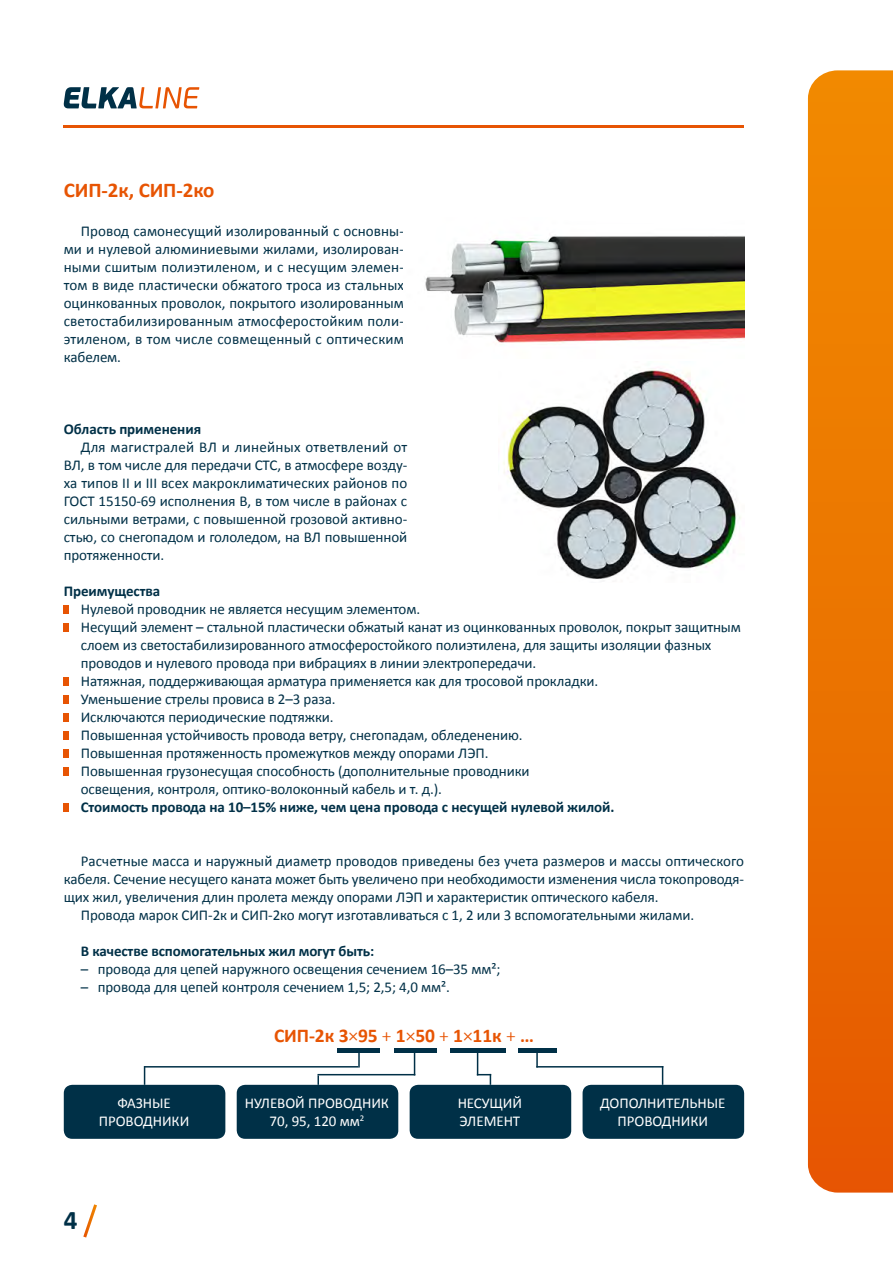
<style>
.page{position:relative;width:893px;height:1263px;background:#fff}
.page>*{position:absolute;margin:0;border:0;box-sizing:border-box;transform-origin:0 0}
.t1{font:700 27px "Calibri";color:#003047}
.t2{font:700 21px "Calibri";letter-spacing:-.005em;color:#e75403}
.t3{font:700 19.5px "Calibri";letter-spacing:-.005em;color:#e75403}
.t4{font:15px/18px "Calibri";letter-spacing:-.005em;color:#003047;text-align:justify}
.t5{font:700 15px "Calibri";letter-spacing:-.005em;color:#003047}
.t6{font:15px/18px "Calibri";letter-spacing:-.005em;color:#fff;text-align:center}
.s1{font-weight:300}
</style>
<div class="page">
<svg style="left:808px;top:70px;width:85px;height:1122px;background:#eb7301"></svg>
<hr style="left:64px;top:125px;width:680px;height:3px;background:#e75403">
<svg style="left:83px;top:1204px;width:14px;height:34px"></svg>
<svg style="left:64px;top:87px;width:135px;height:21px"></svg>
<img style="left:503px;top:370px;width:238px;height:209px">
<div style="left:64px;top:605px;width:5px;height:9px;background:#e75403"></div>
<div style="left:64px;top:623px;width:5px;height:9px;background:#e75403"></div>
<div style="left:64px;top:677px;width:5px;height:9px;background:#e75403"></div>
<div style="left:64px;top:695px;width:5px;height:9px;background:#e75403"></div>
<div style="left:64px;top:713px;width:5px;height:9px;background:#e75403"></div>
<div style="left:64px;top:731px;width:5px;height:9px;background:#e75403"></div>
<div style="left:64px;top:749px;width:5px;height:9px;background:#e75403"></div>
<div style="left:64px;top:767px;width:5px;height:9px;background:#e75403"></div>
<div style="left:64px;top:803px;width:5px;height:9px;background:#e75403"></div>
<img style="left:425px;top:236px;width:319px;height:107px">
<div style="left:64px;top:1085px;width:161px;height:54px;background:#003047;border-radius:9px"></div>
<div style="left:237px;top:1085px;width:161px;height:54px;background:#003047;border-radius:9px"></div>
<div style="left:410px;top:1085px;width:161px;height:54px;background:#003047;border-radius:9px"></div>
<div style="left:583px;top:1085px;width:161px;height:54px;background:#003047;border-radius:9px"></div>
<hr style="left:337px;top:1049px;width:42px;height:4px;background:#003047">
<hr style="left:394px;top:1049px;width:43px;height:4px;background:#003047">
<hr style="left:450px;top:1049px;width:55px;height:4px;background:#003047">
<hr style="left:518px;top:1049px;width:38px;height:4px;background:#003047">
<svg style="left:144px;top:1066px;width:1px;height:19px"></svg>
<svg style="left:317px;top:1075px;width:2px;height:10px"></svg>
<svg style="left:662px;top:1067px;width:1px;height:18px"></svg>
<svg style="left:358px;top:1053px;width:2px;height:14px"></svg>
<svg style="left:414px;top:1053px;width:1px;height:21px"></svg>
<svg style="left:536px;top:1053px;width:2px;height:13px"></svg>
<hr style="left:145px;top:1066px;width:213px;height:1px;background:#003047">
<hr style="left:536px;top:1066px;width:127px;height:1px;background:#003047">
<hr style="left:317px;top:1074px;width:98px;height:1px;background:#003047">
<svg style="left:477px;top:1053px;width:14px;height:32px"></svg>
<h2 class="t2" style="left:64px;top:177px;width:152px">СИП-2к, СИП-2ко</h2>
<p class="t4" style="left:64px;top:222px;width:342px;text-indent:17px">Провод самонесущий изолированный с основны&shy;ми и нулевой алюминиевыми жилами, изолирован&shy;ными сшитым полиэтиленом, и с несущим элемен&shy;том в виде пластически обжатого троса из стальных оцинкованных проволок, покрытого изолированным светостабилизированным атмосферостойким поли&shy;этиленом, в том числе совмещенный с оптическим кабелем.</p>
<p class="t5" style="left:64px;top:419px;width:139px">Область применения</p>
<p class="t4" style="left:64px;top:438px;width:345px;text-indent:17px">Для магистралей ВЛ и линейных ответвлений от ВЛ, в том числе для передачи СТС, в атмосфере возду&shy;ха типов II и III всех макроклиматических районов по ГОСТ 15150-69 исполнения В, в том числе в районах с сильными ветрами, с повышенной грозовой активно&shy;стью, со снегопадом и гололедом, на ВЛ повышенной протяженности.</p>
<p class="t5" style="left:64px;top:581px;width:98px">Преимущества</p>
<p class="t4" style="left:81px;top:600px;width:662px;text-align:left">Нулевой проводник не является несущим элементом.<br>Несущий элемент – стальной пластически обжатый канат из оцинкованных проволок, покрыт защитным слоем из светостабилизированного атмосферостойкого полиэтилена, для защиты изоляции фазных проводов и нулевого провода при вибрациях в линии электропередачи.<br>Натяжная, поддерживающая арматура применяется как для тросовой прокладки.<br>Уменьшение стрелы провиса в 2–3 раза.<br>Исключаются периодические подтяжки.<br>Повышенная устойчивость провода ветру, снегопадам, обледенению.<br>Повышенная протяженность промежутков между опорами ЛЭП.<br>Повышенная грузонесущая способность (дополнительные проводники<br>освещения, контроля, оптико-волоконный кабель и т. д.).</p>
<p class="t5" style="left:81px;top:797px;width:535px">Стоимость провода на 10–15% ниже, чем цена провода с несущей нулевой жилой.</p>
<p class="t4" style="left:81px;top:852px;width:665px">Расчетные масса и наружный диаметр проводов приведены без учета размеров и массы оптического</p>
<p class="t4" style="left:64px;top:870px;width:682px">кабеля. Сечение несущего каната может быть увеличено при необходимости изменения числа токопроводя-</p>
<p class="t4" style="left:64px;top:888px;width:596px">щих жил, увеличения длин пролета между опорами ЛЭП и характеристик оптического кабеля.</p>
<p class="t4" style="left:81px;top:906px;width:615px">Провода марок СИП-2к и СИП-2ко могут изготавливаться с 1, 2 или 3 вспомогательными жилами.</p>
<p class="t5" style="left:81px;top:941px;width:295px">В качестве вспомогательных жил могут быть:</p>
<p class="t4" style="left:81px;top:960px;width:421px">– провода для цепей наружного освещения сечением 16–35 мм²;</p>
<p class="t4" style="left:81px;top:978px;width:371px">– провода для цепей контроля сечением 1,5; 2,5; 4,0 мм².</p>
<h3 class="t3" style="left:274px;top:1023px;width:261px">СИП-2к 3<span class="s1">×</span>95 <span class="s1">+</span> 1<span class="s1">×</span>50 <span class="s1">+</span> 1<span class="s1">×</span>11к <span class="s1">+</span> …</h3>
<p class="t6" style="left:99px;top:1094px;width:92px">ФАЗНЫЕ<br>ПРОВОДНИКИ</p>
<p class="t6" style="left:245px;top:1094px;width:146px">НУЛЕВОЙ ПРОВОДНИК<br>70, 95, 120 мм<sup>2</sup></p>
<p class="t6" style="left:458px;top:1094px;width:66px;text-align:left">НЕСУЩИЙ<br>ЭЛЕМЕНТ</p>
<p class="t6" style="left:600px;top:1094px;width:127px">ДОПОЛНИТЕЛЬНЫЕ<br>ПРОВОДНИКИ</p>
<h1 class="t1" style="left:64px;top:1202px;width:15px">4</h1>
</div>
